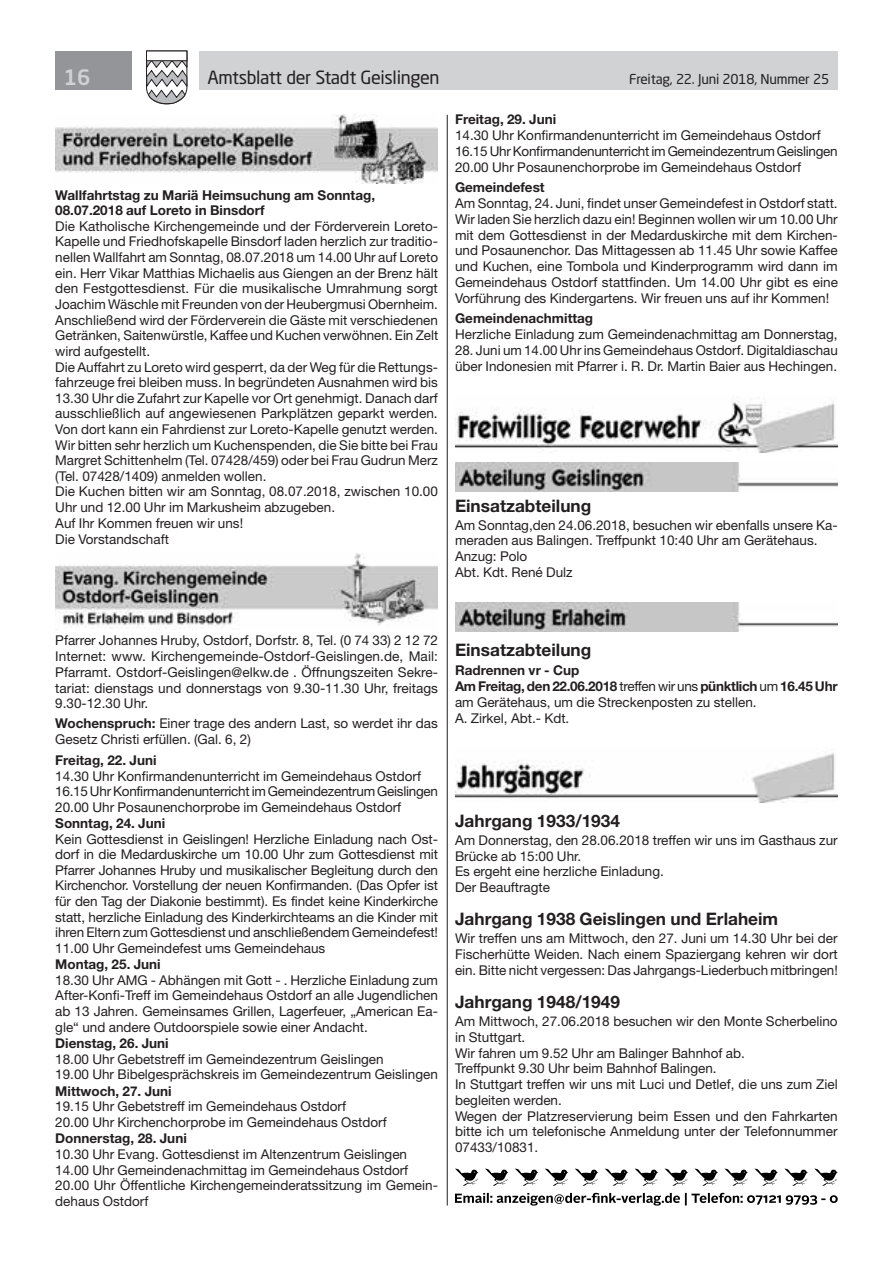
<style>
.page{position:relative;width:893px;height:1263px;background:#fff}
.page>*{position:absolute;margin:0;border:0;box-sizing:border-box;transform-origin:0 0}
.t1{font:500 21px "Neo Sans Std";color:#d1d2d4}
.t2{font:18px "Neo Sans Std";letter-spacing:-.02em;color:#231f20}
.t3{font:700 17.25px "Helvetica Neue LT Std";color:#231f20}
.t4{font:13.5px/15.6px "Helvetica Neue LT Std";color:#231f20}
.t5{font:700 13.5px/15.8px "Helvetica Neue LT Std";color:#231f20}
.t6{font:13.5px "Neo Sans Std";letter-spacing:-.015em;color:#231f20}
.s1{font-weight:700}
</style>
<div class="page">
<div style="left:199px;top:51px;width:639px;height:38px;background:#d1d2d4"></div>
<div style="left:55px;top:51px;width:77px;height:38px;background:#939598"></div>
<svg style="left:146px;top:50px;width:42px;height:55px"></svg>
<div style="left:146px;top:51px;width:41px;height:10px;background:#fff;border:1px solid #231f20"></div>
<hr style="left:447px;top:115px;width:1px;height:1090px;background:#231f20">
<img style="left:55px;top:115px;width:383px;height:69px">
<img style="left:55px;top:553px;width:383px;height:77px">
<img style="left:455px;top:396px;width:383px;height:57px">
<img style="left:455px;top:462px;width:383px;height:29px">
<img style="left:455px;top:602px;width:383px;height:29px">
<img style="left:455px;top:753px;width:383px;height:49px">
<svg style="left:455px;top:1193px;width:383px;height:12px"></svg>
<svg style="left:515px;top:1168px;width:23px;height:18px"></svg>
<svg style="left:485px;top:1168px;width:23px;height:18px"></svg>
<svg style="left:455px;top:1168px;width:23px;height:18px"></svg>
<svg style="left:605px;top:1168px;width:23px;height:18px"></svg>
<svg style="left:575px;top:1168px;width:23px;height:18px"></svg>
<svg style="left:545px;top:1168px;width:23px;height:18px"></svg>
<svg style="left:694px;top:1168px;width:24px;height:18px"></svg>
<svg style="left:665px;top:1168px;width:23px;height:18px"></svg>
<svg style="left:635px;top:1168px;width:23px;height:18px"></svg>
<svg style="left:784px;top:1168px;width:24px;height:18px"></svg>
<svg style="left:754px;top:1168px;width:24px;height:18px"></svg>
<svg style="left:724px;top:1168px;width:24px;height:18px"></svg>
<svg style="left:814px;top:1168px;width:24px;height:18px"></svg>
<h1 class="t1" style="left:64px;top:64px;width:28px">16</h1>
<h2 class="t2" style="left:207px;top:66px;width:234px">Amtsblatt der Stadt Geislingen</h2>
<p class="t6" style="left:629px;top:71px;width:202px">Freitag, 22. Juni 2018, Nummer 25</p>
<p class="t5" style="left:55px;top:187px;width:321px">Wallfahrtstag zu Mariä Heimsuchung am Sonntag,<br>08.07.2018 auf Loreto in Binsdorf</p>
<p class="t4" style="left:55px;top:218px;width:384px">Die Katholische Kirchengemeinde und der Förderverein Loreto-Kapelle und Friedhofskapelle Binsdorf laden herzlich zur traditio&shy;nellen Wallfahrt am Sonntag, 08.07.2018 um 14.00 Uhr auf Loreto ein. Herr Vikar Matthias Michaelis aus Giengen an der Brenz hält den Festgottesdienst. Für die musikalische Umrahmung sorgt Joachim Wäschle mit Freunden von der Heubergmusi Obernheim.<br>Anschließend wird der Förderverein die Gäste mit verschiedenen Getränken, Saitenwürstle, Kaffee und Kuchen verwöhnen. Ein Zelt wird aufgestellt.<br>Die Auffahrt zu Loreto wird gesperrt, da der Weg für die Rettungs&shy;fahrzeuge frei bleiben muss. In begründeten Ausnahmen wird bis 13.30 Uhr die Zufahrt zur Kapelle vor Ort genehmigt. Danach darf ausschließlich auf angewiesenen Parkplätzen geparkt werden.<br>Von dort kann ein Fahrdienst zur Loreto-Kapelle genutzt werden.<br>Wir bitten sehr herzlich um Kuchenspenden, die Sie bitte bei Frau Margret Schittenhelm (Tel. 07428/459) oder bei Frau Gudrun Merz (Tel. 07428/1409) anmelden wollen.<br>Die Kuchen bitten wir am Sonntag, 08.07.2018, zwischen 10.00<br>Uhr und 12.00 Uhr im Markusheim abzugeben.<br>Auf Ihr Kommen freuen wir uns!<br>Die Vorstandschaft</p>
<p class="t5" style="left:455px;top:111px;width:103px">Freitag, 29. Juni</p>
<p class="t4" style="left:455px;top:127px;width:384px">14.30 Uhr Konfirmandenunterricht im Gemeindehaus Ostdorf<br>16.15 Uhr Konfirmandenunterricht im Gemeindezentrum Geislingen<br>20.00 Uhr Posaunenchorprobe im Gemeindehaus Ostdorf</p>
<p class="t5" style="left:455px;top:179px;width:91px">Gemeindefest</p>
<p class="t4" style="left:455px;top:195px;width:384px;text-align:justify">Am Sonntag, 24. Juni, findet unser Gemeindefest in Ostdorf statt.<br>Wir laden Sie herzlich dazu ein! Beginnen wollen wir um 10.00 Uhr mit dem Gottesdienst in der Medarduskirche mit dem Kirchen&shy;und Posaunenchor. Das Mittagessen ab 11.45 Uhr sowie Kaffee und Kuchen, eine Tombola und Kinderprogramm wird dann im Gemeindehaus Ostdorf stattfinden. Um 14.00 Uhr gibt es eine Vorführung des Kindergartens. Wir freuen uns auf ihr Kommen!</p>
<p class="t5" style="left:455px;top:310px;width:140px">Gemeindenachmittag</p>
<p class="t4" style="left:455px;top:326px;width:384px">Herzliche Einladung zum Gemeindenachmittag am Donnerstag,</p>
<p class="t4" style="left:455px;top:342px;width:384px">28. Juni um 14.00 Uhr ins Gemeindehaus Ostdorf. Digitaldiaschau über Indonesien mit Pfarrer i. R. Dr. Martin Baier aus Hechingen.</p>
<p class="t3" style="left:455px;top:495px;width:138px">Einsatzabteilung</p>
<p class="t4" style="left:455px;top:517px;width:384px">Am Sonntag,den 24.06.2018, besuchen wir ebenfalls unsere Ka&shy;meraden aus Balingen. Treffpunkt 10:40 Uhr am Gerätehaus.<br>Anzug: Polo<br>Abt. Kdt. René Dulz</p>
<p class="t4" style="left:55px;top:632px;width:384px;text-align:justify">Pfarrer Johannes Hruby, Ostdorf, Dorfstr. 8, Tel. (0 74 33) 2 12 72<br>Internet: www. Kirchengemeinde-Ostdorf-Geislingen.de, Mail:<br>Pfarramt. Ostdorf-Geislingen@elkw.de . Öffnungszeiten Sekre&shy;tariat: dienstags und donnerstags von 9.30-11.30 Uhr, freitags 9.30-12.30 Uhr.</p>
<p class="t4" style="left:55px;top:715px;width:384px"><span class="s1">Wochenspruch:</span> Einer trage des andern Last, so werdet ihr das<br>Gesetz Christi erfüllen. (Gal. 6, 2)</p>
<p class="t5" style="left:55px;top:752px;width:103px">Freitag, 22. Juni</p>
<p class="t4" style="left:55px;top:768px;width:384px">14.30 Uhr Konfirmandenunterricht im Gemeindehaus Ostdorf<br>16.15 Uhr Konfirmandenunterricht im Gemeindezentrum Geislingen<br>20.00 Uhr Posaunenchorprobe im Gemeindehaus Ostdorf</p>
<p class="t5" style="left:55px;top:815px;width:112px">Sonntag, 24. Juni</p>
<p class="t4" style="left:55px;top:831px;width:384px;text-align:justify">Kein Gottesdienst in Geislingen! Herzliche Einladung nach Ost&shy;dorf in die Medarduskirche um 10.00 Uhr zum Gottesdienst mit Pfarrer Johannes Hruby und musikalischer Begleitung durch den Kirchenchor. Vorstellung der neuen Konfirmanden. (Das Opfer ist für den Tag der Diakonie bestimmt). Es findet keine Kinderkirche statt, herzliche Einladung des Kinderkirchteams an die Kinder mit ihren Eltern zum Gottesdienst und anschließendem Gemeindefest!<br>11.00 Uhr Gemeindefest ums Gemeindehaus</p>
<p class="t5" style="left:55px;top:956px;width:107px">Montag, 25. Juni</p>
<p class="t4" style="left:55px;top:972px;width:384px;text-align:justify">18.30 Uhr AMG - Abhängen mit Gott - . Herzliche Einladung zum After-Konfi-Treff im Gemeindehaus Ostdorf an alle Jugendlichen ab 13 Jahren. Gemeinsames Grillen, Lagerfeuer, „American Ea&shy;gle“ und andere Outdoorspiele sowie einer Andacht.</p>
<p class="t5" style="left:55px;top:1035px;width:115px">Dienstag, 26. Juni</p>
<p class="t4" style="left:55px;top:1051px;width:384px">18.00 Uhr Gebetstreff im Gemeindezentrum Geislingen<br>19.00 Uhr Bibelgesprächskreis im Gemeindezentrum Geislingen</p>
<p class="t5" style="left:55px;top:1082px;width:118px">Mittwoch, 27. Juni</p>
<p class="t4" style="left:55px;top:1098px;width:333px">19.15 Uhr Gebetstreff im Gemeindehaus Ostdorf<br>20.00 Uhr Kirchenchorprobe im Gemeindehaus Ostdorf</p>
<p class="t5" style="left:55px;top:1130px;width:133px">Donnerstag, 28. Juni</p>
<p class="t4" style="left:55px;top:1146px;width:384px">10.30 Uhr Evang. Gottesdienst im Altenzentrum Geislingen 14.00 Uhr Gemeindenachmittag im Gemeindehaus Ostdorf 20.00 Uhr Öffentliche Kirchengemeinderatssitzung im Gemein&shy;dehaus Ostdorf</p>
<p class="t3" style="left:455px;top:639px;width:138px">Einsatzabteilung</p>
<p class="t4" style="left:455px;top:662px;width:384px;line-height:16px"><span class="s1">Radrennen vr - Cup<br>Am Freitag, den 22.06.2018</span> treffen wir uns <span class="s1">pünktlich</span> um <span class="s1">16.45 Uhr </span>am Gerätehaus, um die Streckenposten zu stellen.<br>A. Zirkel, Abt.- Kdt.</p>
<p class="t3" style="left:455px;top:810px;width:167px">Jahrgang 1933/1934</p>
<p class="t4" style="left:455px;top:832px;width:384px">Am Donnerstag, den 28.06.2018 treffen wir uns im Gasthaus zur Brücke ab 15:00 Uhr.<br>Es ergeht eine herzliche Einladung.<br>Der Beauftragte</p>
<p class="t3" style="left:455px;top:909px;width:325px">Jahrgang 1938 Geislingen und Erlaheim</p>
<p class="t4" style="left:455px;top:930px;width:384px;text-align:justify">Wir treffen uns am Mittwoch, den 27. Juni um 14.30 Uhr bei der Fischerhütte Weiden. Nach einem Spaziergang kehren wir dort ein. Bitte nicht vergessen: Das Jahrgangs-Liederbuch mitbringen!</p>
<p class="t3" style="left:455px;top:991px;width:167px">Jahrgang 1948/1949</p>
<p class="t4" style="left:455px;top:1013px;width:384px">Am Mittwoch, 27.06.2018 besuchen wir den Monte Scherbelino in Stuttgart.<br>Wir fahren um 9.52 Uhr am Balinger Bahnhof ab.<br>Treffpunkt 9.30 Uhr beim Bahnhof Balingen.<br>In Stuttgart treffen wir uns mit Luci und Detlef, die uns zum Ziel begleiten werden.<br>Wegen der Platzreservierung beim Essen und den Fahrkarten bitte ich um telefonische Anmeldung unter der Telefonnummer 07433/10831.</p>
</div>
